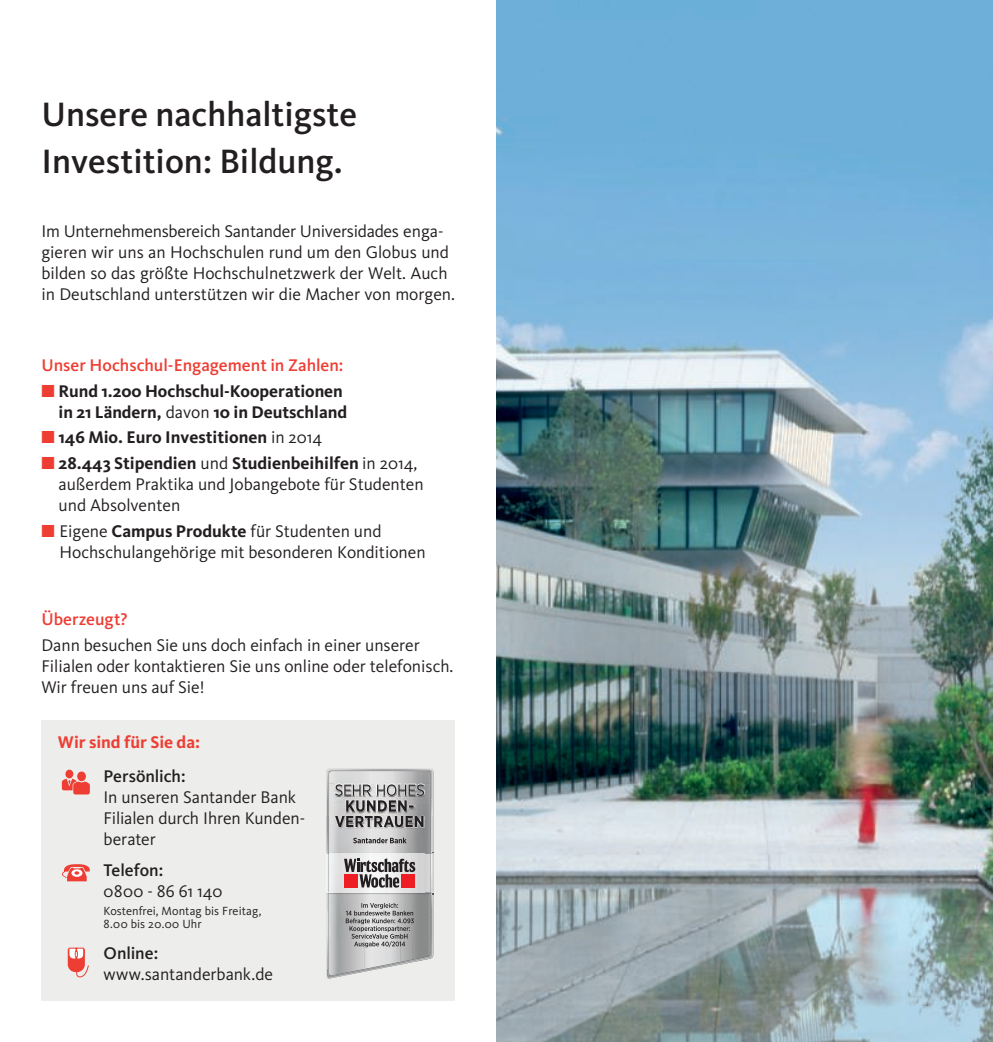
<style>
.page{position:relative;width:993px;height:1042px;background:#fff}
.page>*{position:absolute;margin:0;border:0;box-sizing:border-box;transform-origin:0 0}
.t1{font:500 35px/47.2px "Kievit OT";color:#231f20}
.t2{font:17.5px/21px "Kievit OT";color:#231f20}
.t3{font:700 17.5px/21px "Kievit OT";color:#231f20;text-align:right}
.t4{font:500 17.5px "Kievit OT";color:#ee3e34}
.t5{font:500 17.5px "Kievit OT";color:#231f20}
.t6{font:700 17.5px "Kievit OT";letter-spacing:-.005em;color:#ee3e34}
.t7{font:12.25px/13.1px "Kievit OT";letter-spacing:.005em;color:#231f20}
.s1{color:#ee3e34}
.s2{font-weight:400}
.s3{font-weight:700}
</style>
<div class="page">
<img style="left:496px;top:0;width:496px;height:1042px">
<div style="left:41px;top:720px;width:414px;height:280px;background:#ededeb"></div>
<div style="left:77px;top:771px;width:9px;height:10px;background:#ee3e34;border-radius:50%"></div>
<div style="left:65px;top:769px;width:8px;height:9px;background:#ee3e34;border-radius:50%"></div>
<svg style="left:62px;top:778px;width:28px;height:16px"></svg>
<svg style="left:62px;top:864px;width:28px;height:17px"></svg>
<svg style="left:68px;top:947px;width:21px;height:31px"></svg>
<svg style="left:326px;top:769px;width:108px;height:209px"></svg>
<div style="left:402px;top:874px;width:13px;height:13px;background:#ee1d23"></div>
<h1 class="t1" style="left:41px;top:91px;width:317px">Unsere nachhaltigste<br>Investition: Bildung.</h1>
<p class="t2" style="left:41px;top:220px;width:415px">Im Unternehmensbereich Santander Universidades enga&shy;gieren wir uns an Hochschulen rund um den Globus und bilden so das größte Hochschulnetz werk der Welt. Auch in Deutschland unterstützen wir die Macher von morgen.</p>
<p class="t4" style="left:41px;top:355px;width:303px">Unser Hochschul-Engagement in Zahlen:</p>
<p class="t3" style="left:41px;top:380px;width:307px"><span class="s1">■</span> Rund 1.200 Hochschul-Kooperationen in 21 Ländern, <span class="s2">davon</span> 10 in Deutschland</p>
<p class="t3" style="left:41px;top:427px;width:282px"><span class="s1">■</span> 146 Mio. Euro Investitionen <span class="s2">in 2014</span></p>
<p class="t2" style="left:58px;top:453px;width:366px;text-indent:-17px"><span class="s1">■</span> <span class="s3">28.443 Stipendien</span> und <span class="s3">Studienbeihilfen</span> in 2014, außerdem Praktika und Jobangebote für Studenten und Absolventen</p>
<p class="t2" style="left:59px;top:521px;width:367px;text-indent:-18px"><span class="s1">■</span> Eigene <span class="s3">Campus Produkte</span> für Studenten und<br>Hochschulangehörige mit besonderen Konditionen</p>
<p class="t4" style="left:41px;top:609px;width:88px">Überzeugt?</p>
<p class="t2" style="left:41px;top:635px;width:413px">Dann besuchen Sie uns doch einfach in einer unserer<br>Filialen oder kontaktieren Sie uns online oder telefonisch.<br>Wir freuen uns auf Sie!</p>
<p class="t6" style="left:58px;top:732px;width:144px">Wir sind für Sie da:</p>
<p class="t5" style="left:103px;top:766px;width:84px">Persönlich:</p>
<p class="t2" style="left:103px;top:786px;width:203px">In unseren Santander Bank<br>Filialen durch Ihren Kunden&shy;berater</p>
<p class="t5" style="left:103px;top:860px;width:61px">Telefon:</p>
<p class="t2" style="left:103px;top:881px;width:121px">0800 - 86 61 140</p>
<p class="t7" style="left:103px;top:904px;width:159px">Kostenfrei, Montag bis Freitag,<br>8.00 bis 20.00 Uhr</p>
<p class="t5" style="left:103px;top:943px;width:56px">Online:</p>
<p class="t2" style="left:103px;top:964px;width:171px">www.santanderbank.de</p>
</div>
